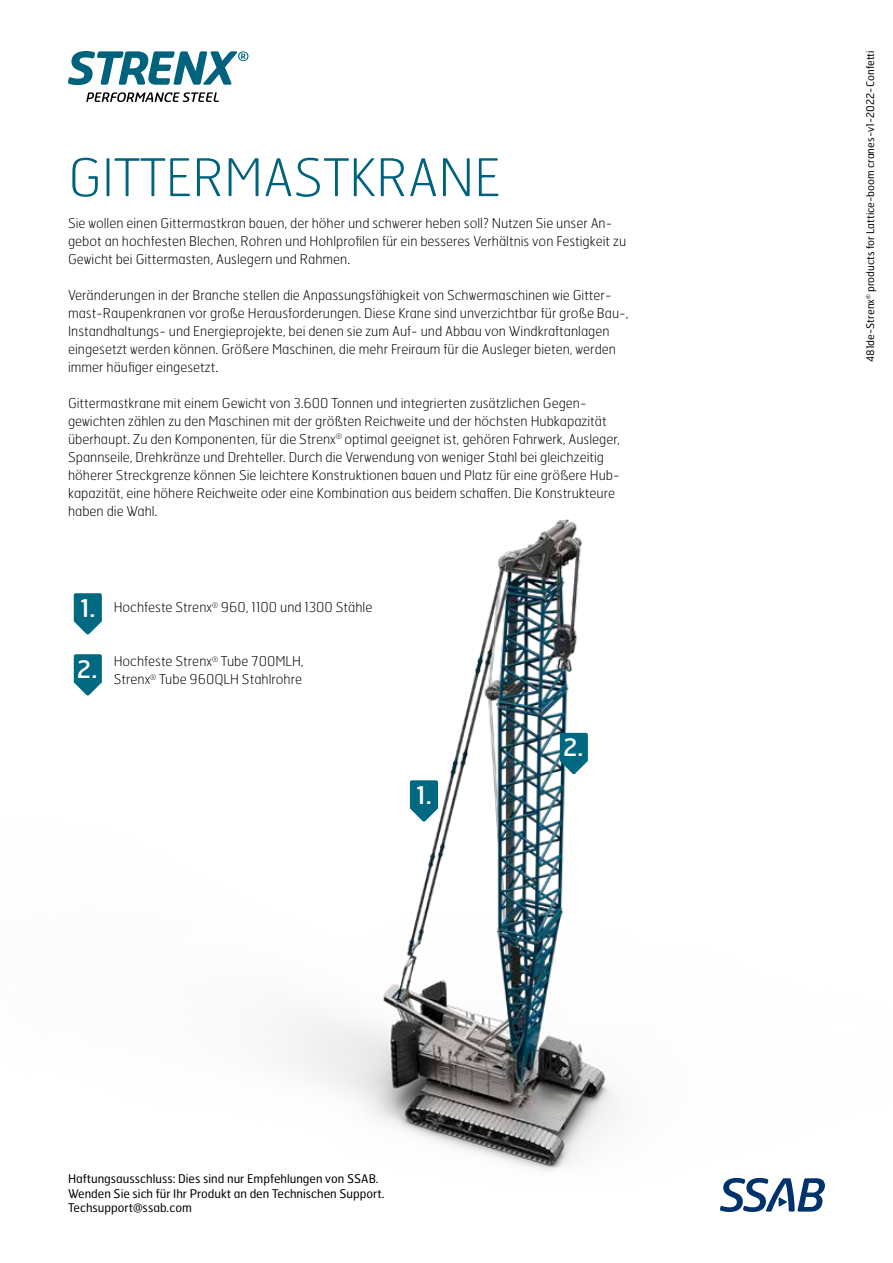
<style>
.page{position:relative;width:893px;height:1263px;background:#fff}
.page>*{position:absolute;margin:0;border:0;box-sizing:border-box;transform-origin:0 0}
.t1{font:100 51.75px "Hermes FB";color:#00627d}
.t2{font:24.45px "Hermes FB";color:#fff}
.t3{font:24px "Hermes FB";color:#fff}
.t4{font:100 13.5px/18px "Hermes FB";color:#000}
.t5{font:12px/14.4px "Hermes FB";color:#000}
.t6{font:10.5px "Hermes FB";color:#000}
</style>
<div class="page">
<img style="left:73px;top:519px;width:688px;height:659px">
<svg style="left:68px;top:51px;width:180px;height:34px"></svg>
<svg style="left:86px;top:92px;width:133px;height:10px"></svg>
<svg style="left:720px;top:1178px;width:105px;height:34px"></svg>
<svg style="left:74px;top:593px;width:28px;height:42px"></svg>
<svg style="left:410px;top:780px;width:28px;height:42px"></svg>
<svg style="left:560px;top:733px;width:28px;height:41px"></svg>
<svg style="left:74px;top:654px;width:28px;height:42px"></svg>
<h1 class="t1" style="left:68px;top:145px;width:434px">GITTERMASTKRANE</h1>
<p class="t4" style="left:68px;top:214px;width:560px">Sie wollen einen Gittermastkran bauen, der höher und schwerer heben soll? Nutzen Sie unser An&shy;gebot an hochfesten Blechen, Rohren und Hohlprofilen für ein besseres Verhältnis von Festigkeit zu<br>Gewicht bei Gittermasten, Auslegern und Rahmen.</p>
<p class="t4" style="left:68px;top:286px;width:562px">Veränderungen in der Branche stellen die Anpassungsfähigkeit von Schwermaschinen wie Gitter&shy;mast-Raupenkranen vor große Herausforderungen. Diese Krane sind unverzichtbar für große Bau-, Instandhaltungs- und Energieprojekte, bei denen sie zum Auf- und Abbau von Windkraftanlagen eingesetzt werden können. Größere Maschinen, die mehr Freiraum für die Ausleger bieten, werden immer häufiger eingesetzt.</p>
<p class="t4" style="left:68px;top:394px;width:553px">Gittermastkrane mit einem Gewicht von 3.600 Tonnen und integrierten zusätzlichen Gegen&shy;gewichten zählen zu den Maschinen mit der größten Reichweite und der höchsten Hubkapazität überhaupt. Zu den Komponenten, für die Strenx<sup>®</sup> optimal geeignet ist, gehören Fahrwerk, Ausleger, Spannseile, Drehkränze und Drehteller. Durch die Verwendung von weniger Stahl bei gleichzeitig höherer Streckgrenze können Sie leichtere Konstruktionen bauen und Platz für eine größere Hub&shy;kapazität, eine höhere Reichweite oder eine Kombination aus beidem schaffen. Die Konstrukteure haben die Wahl.</p>
<h2 class="t2" style="left:80px;top:592px;width:17px">1.</h2>
<h3 class="t3" style="left:77px;top:653px;width:22px">2.</h3>
<p class="t4" style="left:114px;top:598px;width:260px">Hochfeste Strenx<sup>®</sup> 960, 1100 und 1300 Stähle</p>
<p class="t4" style="left:114px;top:652px;width:192px">Hochfeste Strenx<sup>®</sup> Tube 700MLH,<br>Strenx<sup>®</sup> Tube 960QLH Stahlrohre</p>
<h2 class="t2" style="left:416px;top:779px;width:17px">1.</h2>
<h3 class="t3" style="left:563px;top:732px;width:22px">2.</h3>
<p class="t5" style="left:68px;top:1171px;width:318px">Haftungsausschluss: Dies sind nur Empfehlungen von SSAB.<br>Wenden Sie sich für Ihr Produkt an den Technischen Support.<br>Techsupport@ssab.com</p>
<p class="t6" style="left:863px;top:362px;width:313px;rotate:-90deg">481de-Strenx<sup>®</sup> products for Lattice-boom cranes-v1-2022-Confetti</p>
</div>
